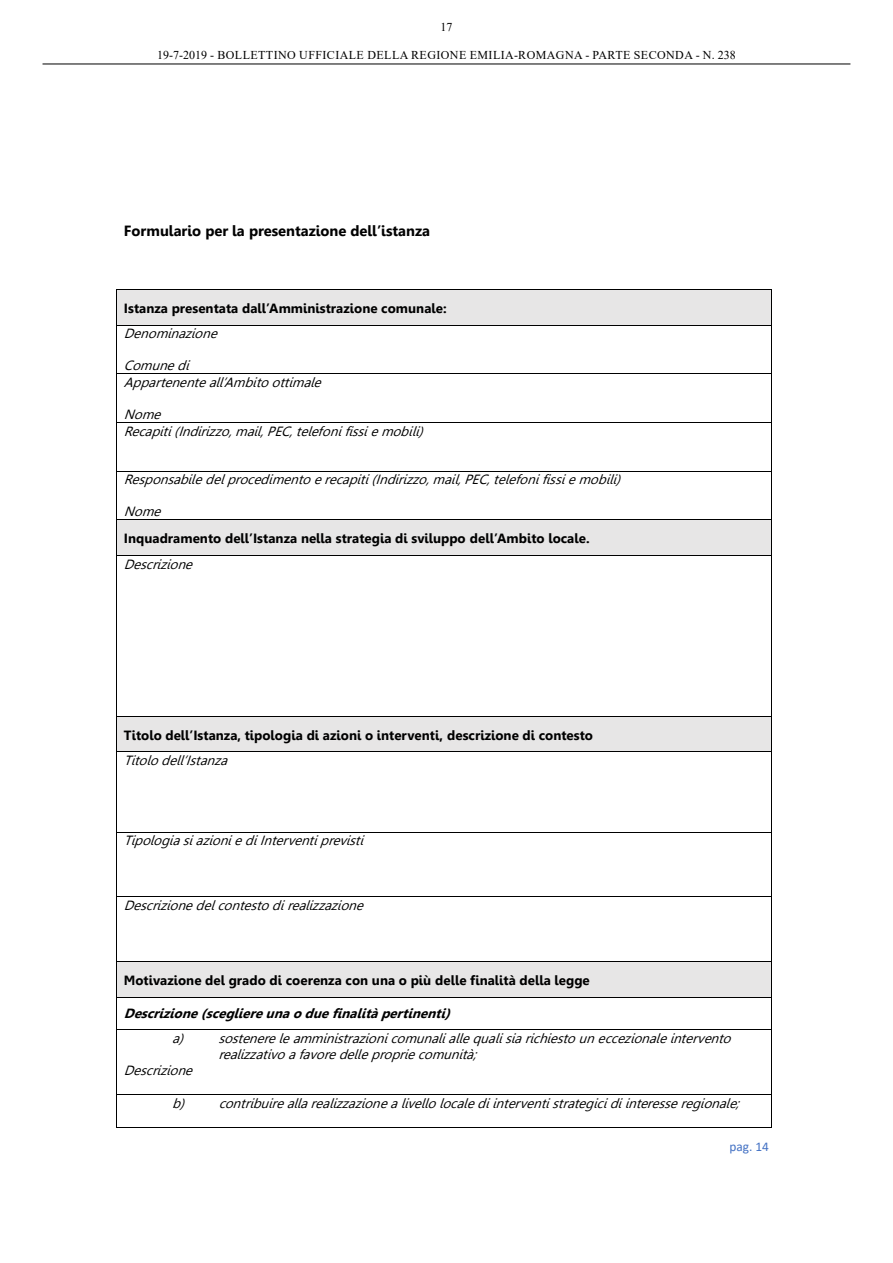
<style>
.page{position:relative;width:893px;height:1263px;background:#fff}
.page>*{position:absolute;margin:0;border:0;box-sizing:border-box;transform-origin:0 0}
.t1{font:700 14.85px "Leelawadee";color:#000}
.t2{font:italic 13.35px/16.5px "Leelawadee";color:#000}
.t3{font:700 13.35px "Leelawadee";color:#000}
.t4{font:italic 700 13.35px "Leelawadee";color:#000}
.t5{font:13.35px "Calibri";color:#4472c4}
.t6{font:12px "Times New Roman";letter-spacing:.035em;color:#000}
</style>
<div class="page">
<hr style="left:43px;top:64px;width:807px;height:1px;background:#000">
<div style="left:117px;top:290px;width:654px;height:35px;background:#e7e6e6"></div>
<hr style="left:117px;top:289px;width:654px;height:1px;background:#000">
<hr style="left:116px;top:290px;width:1px;height:35px;background:#000">
<hr style="left:771px;top:290px;width:1px;height:35px;background:#000">
<hr style="left:117px;top:325px;width:654px;height:1px;background:#000">
<hr style="left:116px;top:325px;width:1px;height:48px;background:#000">
<hr style="left:771px;top:325px;width:1px;height:48px;background:#000">
<hr style="left:117px;top:373px;width:654px;height:1px;background:#000">
<hr style="left:116px;top:374px;width:1px;height:48px;background:#000">
<hr style="left:771px;top:374px;width:1px;height:48px;background:#000">
<hr style="left:117px;top:422px;width:654px;height:1px;background:#000">
<hr style="left:116px;top:423px;width:1px;height:48px;background:#000">
<hr style="left:771px;top:423px;width:1px;height:48px;background:#000">
<hr style="left:117px;top:471px;width:654px;height:1px;background:#000">
<hr style="left:116px;top:471px;width:1px;height:49px;background:#000">
<hr style="left:771px;top:471px;width:1px;height:49px;background:#000">
<div style="left:117px;top:520px;width:654px;height:35px;background:#e7e6e6"></div>
<hr style="left:117px;top:520px;width:654px;height:1px;background:#000">
<hr style="left:116px;top:520px;width:1px;height:35px;background:#000">
<hr style="left:771px;top:520px;width:1px;height:35px;background:#000">
<hr style="left:117px;top:555px;width:654px;height:1px;background:#000">
<hr style="left:116px;top:556px;width:1px;height:160px;background:#000">
<hr style="left:771px;top:556px;width:1px;height:160px;background:#000">
<div style="left:117px;top:716px;width:654px;height:35px;background:#e7e6e6"></div>
<hr style="left:117px;top:716px;width:654px;height:1px;background:#000">
<hr style="left:116px;top:716px;width:1px;height:35px;background:#000">
<hr style="left:771px;top:716px;width:1px;height:35px;background:#000">
<hr style="left:117px;top:751px;width:654px;height:1px;background:#000">
<hr style="left:116px;top:752px;width:1px;height:80px;background:#000">
<hr style="left:771px;top:752px;width:1px;height:80px;background:#000">
<hr style="left:117px;top:832px;width:654px;height:1px;background:#000">
<hr style="left:116px;top:833px;width:1px;height:63px;background:#000">
<hr style="left:771px;top:833px;width:1px;height:63px;background:#000">
<hr style="left:117px;top:896px;width:654px;height:1px;background:#000">
<hr style="left:116px;top:897px;width:1px;height:64px;background:#000">
<hr style="left:771px;top:897px;width:1px;height:64px;background:#000">
<div style="left:117px;top:962px;width:654px;height:35px;background:#e7e6e6"></div>
<hr style="left:117px;top:961px;width:654px;height:1px;background:#000">
<hr style="left:116px;top:962px;width:1px;height:35px;background:#000">
<hr style="left:771px;top:962px;width:1px;height:35px;background:#000">
<hr style="left:117px;top:997px;width:654px;height:1px;background:#000">
<hr style="left:116px;top:997px;width:1px;height:32px;background:#000">
<hr style="left:771px;top:997px;width:1px;height:32px;background:#000">
<hr style="left:117px;top:1029px;width:654px;height:1px;background:#000">
<hr style="left:116px;top:1030px;width:1px;height:64px;background:#000">
<hr style="left:771px;top:1030px;width:1px;height:64px;background:#000">
<hr style="left:117px;top:1094px;width:654px;height:1px;background:#000">
<hr style="left:116px;top:1095px;width:1px;height:32px;background:#000">
<hr style="left:117px;top:1127px;width:654px;height:1px;background:#000">
<hr style="left:771px;top:1095px;width:1px;height:32px;background:#000">
<p class="t6" style="left:440px;top:19px;width:13px">17</p>
<p class="t6" style="left:157px;top:47px;width:494px">19-7-2019 - BOLLETTINO UFFICIALE DELLA REGIONE EMILIA-ROMAGNA - PARTE SECONDA</p>
<p class="t6" style="left:696px;top:47px;width:42px">- N. 238</p>
<p class="t1" style="left:124px;top:222px;width:308px">Formulario per la presentazione dell’istanza</p>
<p class="t3" style="left:124px;top:301px;width:324px">Istanza presentata dall’Amministrazione comunale:</p>
<p class="t2" style="left:124px;top:325px;width:100px">Denominazione</p>
<p class="t2" style="left:124px;top:357px;width:203px">Comunedi<br>Appartenenteall’Ambitoottimale</p>
<p class="t2" style="left:124px;top:406px;width:305px">Nome<br>Recapiti(Indirizzo,mail,PEC,telefonifissiemobili)</p>
<p class="t2" style="left:124px;top:471px;width:503px">Responsabiledelprocedimentoerecapiti(Indirizzo,mail,PEC,telefonifissiemobili)</p>
<p class="t2" style="left:124px;top:503px;width:43px">Nome</p>
<p class="t3" style="left:124px;top:531px;width:467px">Inquadramento dell’Istanza nella strategia di sviluppo dell’Ambito locale.</p>
<p class="t2" style="left:124px;top:556px;width:75px">Descrizione</p>
<p class="t3" style="left:124px;top:727px;width:471px">Titolo dell’Istanza, tipologia di azioni o interventi, descrizione di contesto</p>
<p class="t2" style="left:124px;top:752px;width:110px">Titolodell’Istanza</p>
<p class="t2" style="left:124px;top:832px;width:246px">TipologiasiazioniediInterventiprevisti</p>
<p class="t2" style="left:124px;top:897px;width:245px">Descrizionedelcontestodirealizzazione</p>
<p class="t3" style="left:124px;top:973px;width:467px">Motivazione del grado di coerenza con una o più delle finalità della legge</p>
<p class="t4" style="left:124px;top:1006px;width:333px">Descrizione(scegliereunaoduefinalitàpertinenti)</p>
<p class="t2" style="left:172px;top:1030px;width:565px">a) sostenereleamministrazionicomunaliallequalisiarichiestouneccezionaleintervento</p>
<p class="t2" style="left:218px;top:1046px;width:264px">realizzativoafavoredellepropriecomunità;</p>
<p class="t2" style="left:124px;top:1062px;width:75px">Descrizione</p>
<p class="t2" style="left:172px;top:1095px;width:573px">b) contribuireallarealizzazionealivellolocalediinterventistrategicidiinteresseregionale;</p>
<p class="t5" style="left:729px;top:1137px;width:41px">pag. 14</p>
</div>
